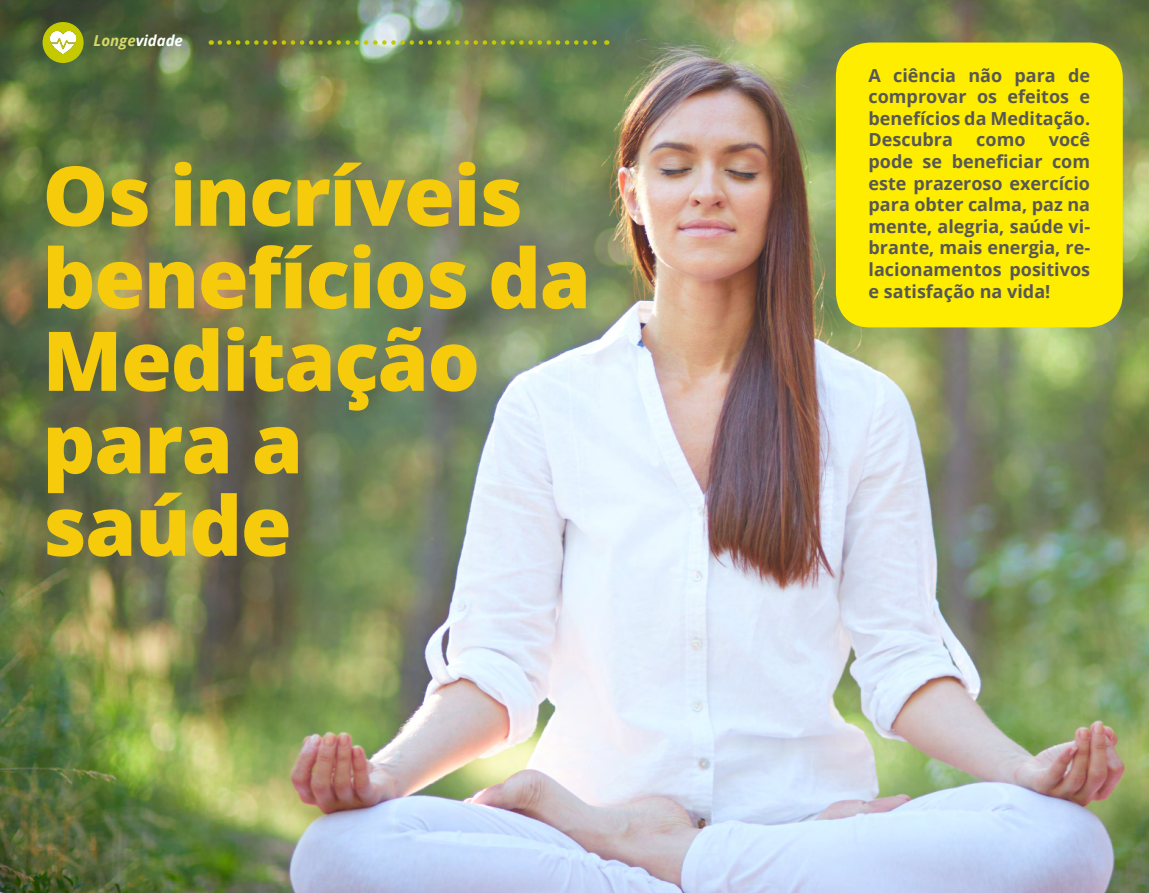
<style>
.page{position:relative;width:1149px;height:893px;background:#fff}
.page>*{position:absolute;margin:0;border:0;box-sizing:border-box;transform-origin:0 0}
.t1{font:800 82.5px/82.5px "Open Sans";letter-spacing:-.015em;color:#f6cb0c}
.t2{font:700 18px/21.6px "Open Sans";color:#575756;text-align:justify}
.t3{font:italic 700 15px "Open Sans";color:#fff}
.s1{color:#d8d868}
</style>
<div class="page">
<img style="left:0;top:0;width:1148px;height:893px">
<div style="left:835px;top:43px;width:287px;height:284px;background:#ffed00;border-radius:34px"></div>
<div style="left:43px;top:22px;width:41px;height:41px;background:#c4c900;border-radius:50%"></div>
<svg style="left:220px;top:40px;width:387px;height:5px"></svg>
<img style="left:51px;top:31px;width:25px;height:23px">
<p class="t3" style="left:94px;top:30px;width:91px"><span class="s1">Longe</span>vidade</p>
<p class="t1" style="left:43px;top:150px;width:550px">Os incríveis benefícios da</p>
<p class="t1" style="left:43px;top:315px;width:439px">Meditação</p>
<p class="t1" style="left:43px;top:398px;width:262px">para a</p>
<p class="t1" style="left:43px;top:480px;width:251px">saúde</p>
<p class="t2" style="left:868px;top:64px;width:223px">A ciência não para de comprovar os efeitos e benefícios da Meditação.<br>Descubra</p>
<p class="t2" style="left:868px;top:129px;width:223px;text-indent:180px">você pode se beneficiar com este prazeroso exercício para obter calma, paz na mente, alegria, saúde vi&shy;brante, mais energia, re&shy;lacionamentos positivos e satisfação na vida!</p>
<p class="t2" style="left:975px;top:129px;width:51px">como</p>
</div>
